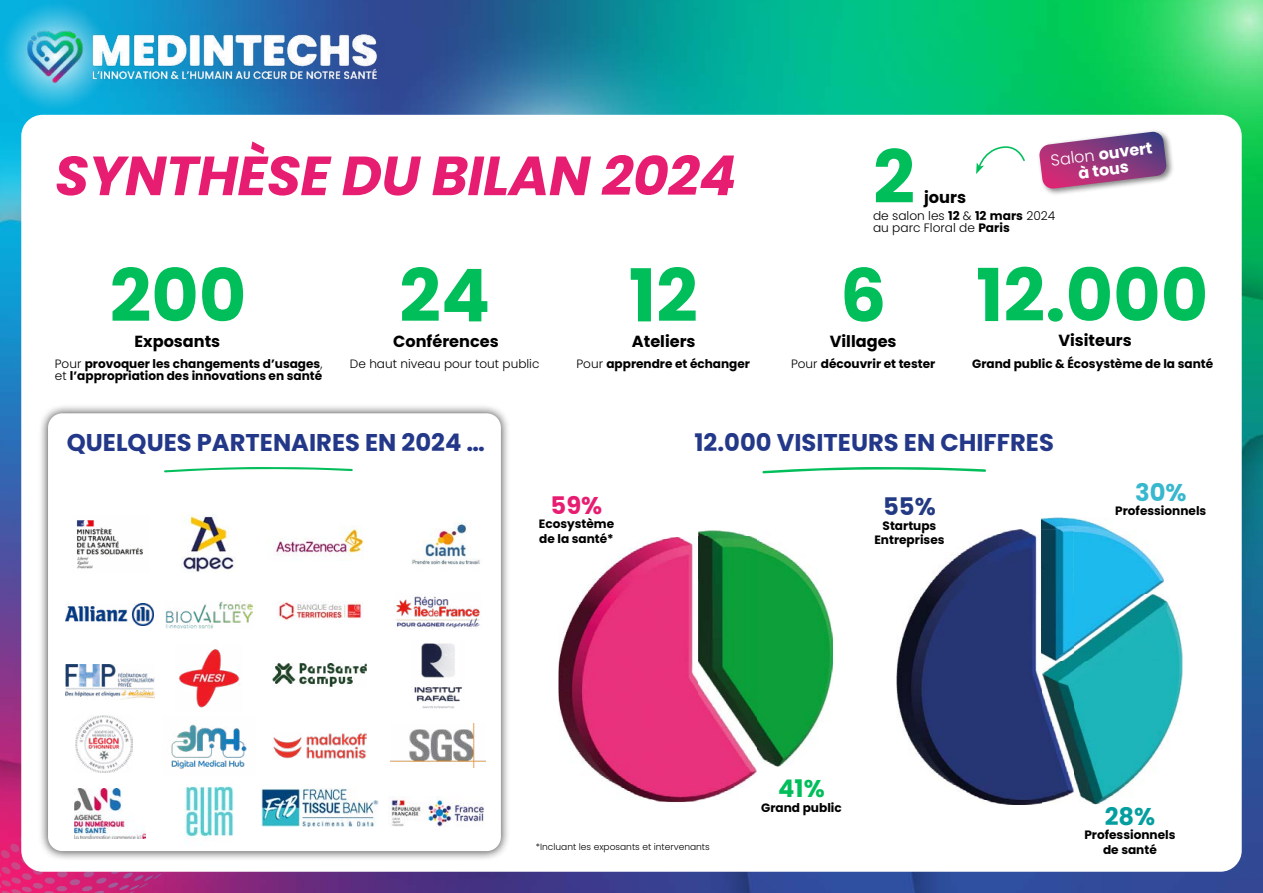
<style>
.page{position:relative;width:1263px;height:893px;background:#fff}
.page>*{position:absolute;margin:0;border:0;box-sizing:border-box;transform-origin:0 0}
.t1{font:700 73.5px "Poppins";color:#00be5a}
.t2{font:700 72.9px "Poppins";color:#00be5a}
.t3{font:italic 700 55.05px "Poppins";letter-spacing:-.01em;color:#e71d72}
.t4{font:700 24.15px "Poppins";color:#243889}
.t5{font:700 24.15px "Poppins";color:#38b8cf}
.t6{font:700 24.15px "Poppins";color:#00be5a}
.t7{font:700 24.15px "Poppins";color:#049ea1}
.t8{font:700 24.15px "Poppins";color:#e71d72}
.t9{font:700 24.15px "Poppins";color:#223a84}
.t10{font:700 16.2px "Poppins";color:#000}
.t11{font:700 16.05px "Poppins";color:#000}
.t12{font:700 15.9px "Poppins";color:#fff}
.t13{font:700 12.15px/14.5px "Poppins";color:#000}
.t14{font:300 12.15px "Poppins";color:#000}
.t15{font:300 9.15px "Poppins";color:#000}
.s1{font-weight:300}
.s2{font-weight:700}
</style>
<div class="page">
<img style="left:0;top:0;width:1263px;height:893px">
<svg style="left:0;top:672px;width:236px;height:221px"></svg>
<div style="left:21px;top:115px;width:1221px;height:757px;background:#fff;border-radius:21px"></div>
<svg style="left:0;top:1px;width:110px;height:110px"></svg>
<div style="left:38px;top:403px;width:473px;height:458px;background:#000;opacity:.75"></div>
<div style="left:48px;top:413px;width:453px;height:438px;background:#fff;border-radius:14px"></div>
<img style="left:21px;top:21px;width:364px;height:69px">
<div style="left:1037px;top:129px;width:138px;height:68px;background:#000;opacity:.5"></div>
<svg style="left:1039px;top:132px;width:128px;height:57px"></svg>
<svg style="left:976px;top:146px;width:49px;height:28px"></svg>
<svg style="left:762px;top:467px;width:224px;height:6px"></svg>
<svg style="left:164px;top:467px;width:189px;height:5px"></svg>
<img style="left:558px;top:537px;width:199px;height:265px">
<img style="left:698px;top:531px;width:135px;height:236px">
<img style="left:698px;top:537px;width:59px;height:230px">
<img style="left:896px;top:529px;width:147px;height:276px">
<img style="left:1074px;top:599px;width:108px;height:205px">
<img style="left:1043px;top:660px;width:31px;height:143px">
<img style="left:1041px;top:518px;width:123px;height:76px">
<img style="left:1041px;top:529px;width:33px;height:131px">
<img style="left:1043px;top:594px;width:121px;height:66px">
<img style="left:74px;top:788px;width:71px;height:50px">
<img style="left:183px;top:514px;width:51px;height:58px">
<img style="left:66px;top:604px;width:87px;height:21px">
<img style="left:274px;top:529px;width:90px;height:31px">
<img style="left:165px;top:601px;width:88px;height:27px">
<img style="left:411px;top:522px;width:69px;height:43px">
<img style="left:394px;top:595px;width:86px;height:34px">
<img style="left:276px;top:601px;width:86px;height:20px">
<img style="left:171px;top:724px;width:76px;height:45px">
<img style="left:65px;top:665px;width:89px;height:35px">
<img style="left:178px;top:649px;width:62px;height:59px">
<img style="left:414px;top:643px;width:48px;height:66px">
<img style="left:76px;top:716px;width:57px;height:57px">
<img style="left:273px;top:733px;width:94px;height:26px">
<img style="left:76px;top:520px;width:67px;height:49px">
<img style="left:185px;top:786px;width:49px;height:56px">
<img style="left:273px;top:663px;width:94px;height:23px">
<img style="left:391px;top:723px;width:95px;height:45px">
<img style="left:261px;top:788px;width:117px;height:38px">
<img style="left:391px;top:799px;width:93px;height:28px">
<p class="t3" style="left:55px;top:144px;width:683px">SYNTHÈSE DU BILAN 2024</p>
<p class="t2" style="left:110px;top:254px;width:138px">200</p>
<p class="t13" style="left:55px;top:357px;width:269px"><span class="s1">Pour</span> provoquer les changements d’usages<span class="s1">,</span></p>
<p class="t13" style="left:55px;top:369px;width:269px"><span class="s1">et</span> l’appropriation des innovations en santé</p>
<p class="t11" style="left:135px;top:332px;width:87px">Exposants</p>
<p class="t2" style="left:399px;top:254px;width:92px">24</p>
<p class="t14" style="left:350px;top:357px;width:191px">De haut niveau pour tout public</p>
<p class="t11" style="left:393px;top:332px;width:107px">Conférences</p>
<p class="t2" style="left:629px;top:254px;width:71px">12</p>
<p class="t13" style="left:576px;top:357px;width:175px"><span class="s1">Pour</span> apprendre et échanger</p>
<p class="t11" style="left:632px;top:332px;width:65px">Ateliers</p>
<p class="t12" style="left:1050px;top:151px;width:104px;rotate:-7deg"><span class="s1">Salon</span> ouvert</p>
<p class="t12" style="left:1077px;top:164px;width:52px;rotate:-7deg">à tous</p>
<p class="t1" style="left:873px;top:135px;width:43px">2</p>
<p class="t14" style="left:873px;top:208px;width:184px">de salon les <span class="s2">12</span> &amp; <span class="s2">12 mars</span> 2024</p>
<p class="t14" style="left:873px;top:220px;width:138px">au parc Floral de <span class="s2">Paris</span></p>
<p class="t10" style="left:924px;top:188px;width:44px">jours</p>
<p class="t2" style="left:840px;top:254px;width:48px">6</p>
<p class="t11" style="left:830px;top:332px;width:68px">Villages</p>
<p class="t13" style="left:791px;top:357px;width:146px"><span class="s1">Pour</span> découvrir et tester</p>
<p class="t2" style="left:976px;top:253px;width:234px">12.000</p>
<p class="t13" style="left:972px;top:356px;width:242px">Grand public &amp; Écosystème de la santé</p>
<p class="t11" style="left:1058px;top:332px;width:75px">Visiteurs</p>
<p class="t4" style="left:67px;top:428px;width:420px">QUELQUES PARTENAIRES EN 2024 …</p>
<p class="t4" style="left:694px;top:428px;width:361px">12.000 VISITEURS EN CHIFFRES</p>
<p class="t8" style="left:551px;top:491px;width:53px">59%</p>
<p class="t13" style="left:539px;top:517px;width:77px">Ecosystème de la santé*</p>
<p class="t9" style="left:883px;top:493px;width:54px">55%</p>
<p class="t13" style="left:874px;top:518px;width:72px;text-align:center">Startups<br>Entreprises</p>
<p class="t5" style="left:1135px;top:478px;width:53px">30%</p>
<p class="t13" style="left:1115px;top:504px;width:93px">Professionnels</p>
<p class="t6" style="left:778px;top:775px;width:48px">41%</p>
<p class="t13" style="left:761px;top:800px;width:82px">Grand public</p>
<p class="t7" style="left:1105px;top:802px;width:52px">28%</p>
<p class="t13" style="left:1084px;top:828px;width:93px">Professionnels</p>
<p class="t15" style="left:536px;top:842px;width:176px">*Incluant les exposants et intervenants</p>
<p class="t13" style="left:1103px;top:842px;width:55px">de santé</p>
</div>
